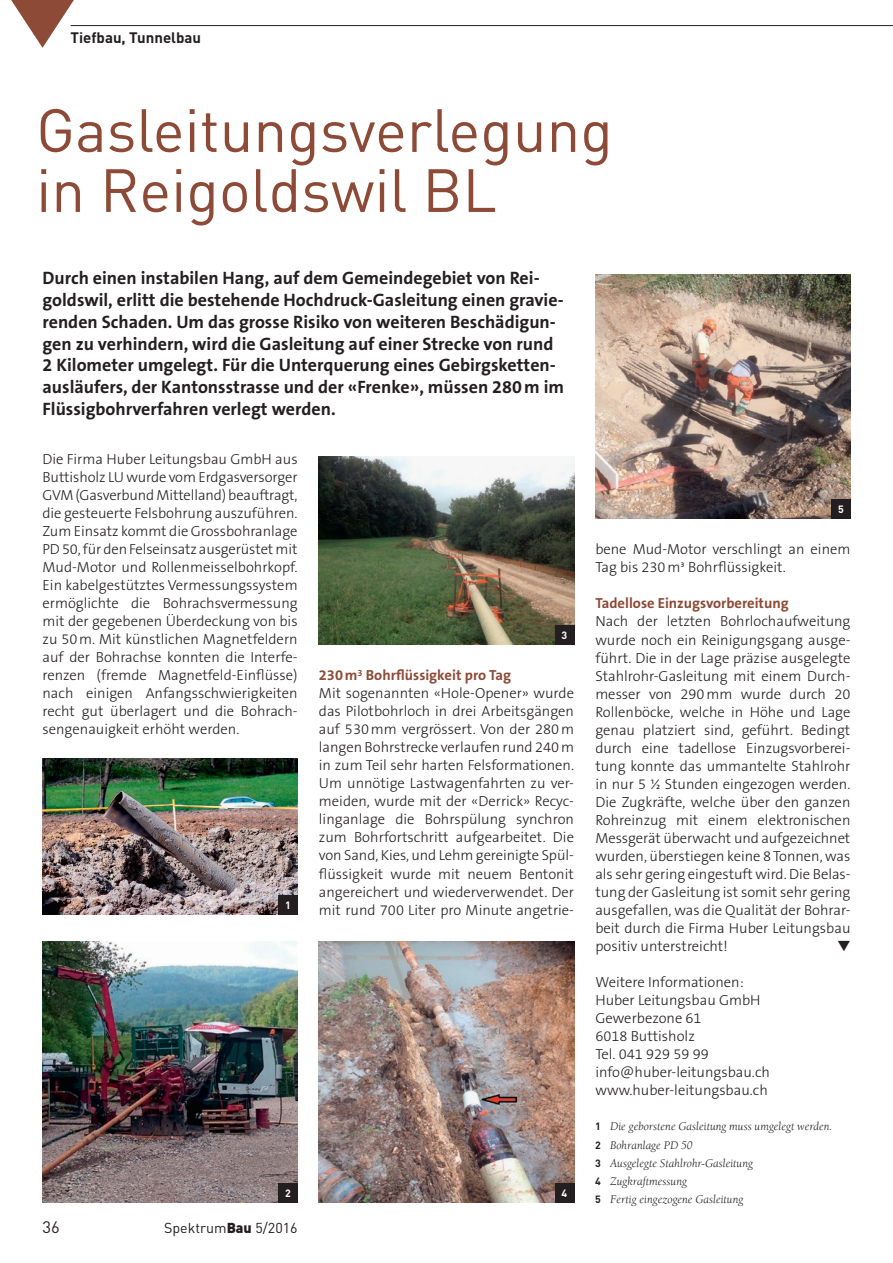
<style>
.page{position:relative;width:893px;height:1263px;background:#fff}
.page>*{position:absolute;margin:0;border:0;box-sizing:border-box;transform-origin:0 0}
.t1{font:60px/60px "DIN";color:#8d4a36}
.t2{font:700 18px/21.8px "The Sans B7";color:#231f20}
.t3{font:16.5px "DIN";color:#231f20}
.t4{font:700 15px "DIN";color:#231f20}
.t5{font:300 14.7px/18px "The Sans B3";color:#231f20;text-align:justify}
.t6{font:700 14.7px "The Sans B7";color:#8d4a36}
.t7{font:14.25px "DIN";color:#231f20}
.t8{font:italic 12px/18px "Berkeley";color:#231f20}
.t9{font:700 10.5px "DIN";color:#fff}
.s1{font-weight:900}
.s2{font-family:"DIN";font-weight:700;font-style:normal;font-size:10.5px}
</style>
<div class="page">
<svg style="left:11px;top:0;width:73px;height:48px"></svg>
<hr style="left:71px;top:25px;width:822px;height:1px;background:#231f20">
<img style="left:43px;top:758px;width:255px;height:156px">
<img style="left:43px;top:942px;width:255px;height:260px">
<img style="left:319px;top:456px;width:255px;height:188px">
<img style="left:319px;top:942px;width:255px;height:260px">
<img style="left:595px;top:274px;width:255px;height:244px">
<div style="left:279px;top:895px;width:19px;height:19px;background:#231f20"></div>
<div style="left:279px;top:1183px;width:19px;height:19px;background:#231f20"></div>
<div style="left:555px;top:625px;width:19px;height:19px;background:#231f20"></div>
<div style="left:555px;top:1183px;width:19px;height:19px;background:#231f20"></div>
<div style="left:831px;top:499px;width:19px;height:19px;background:#231f20"></div>
<p class="t4" style="left:71px;top:27px;width:132px">Tiefbau, Tunnelbau</p>
<h1 class="t1" style="left:36px;top:99px;width:578px">Gasleitungsverlegung in Reigoldswil BL</h1>
<p class="t2" style="left:43px;top:268px;width:523px">Durch einen instabilen Hang, auf dem Gemeindegebiet von Rei&shy;goldswil, erlitt die bestehende Hochdruck-Gasleitung einen gravie&shy;renden Schaden. Um das grosse Risiko von weiteren Beschädigun&shy;gen zu verhindern, wird die Gasleitung auf einer Strecke von rund 2 Kilometer umgelegt. Für die Unterquerung eines Gebirgsketten&shy;ausläufers, der Kantonsstrasse und der «Frenke», müssen 280m im Flüssigbohrverfahren verlegt werden.</p>
<p class="t5" style="left:43px;top:451px;width:257px">Die Firma Huber Leitungsbau GmbH aus Buttisholz LU wurde vom Erdgasversorger GVM (Gasverbund Mittelland) beauftragt, die gesteuerte Felsbohrung auszuführen.<br>Zum Einsatz kommt die Grossbohranlage PD 50, für den Felseinsatz ausgerüstet mit Mud-Motor und Rollenmeisselbohrkopf.<br>Ein kabelgestütztes Vermessungssystem ermöglichte die Bohrachsvermessung mit der gegebenen Überdeckung von bis zu 50m. Mit künstlichen Magnetfeldern auf der Bohrachse konnten die Interfe&shy;renzen (fremde Magnetfeld-Einflüsse) nach einigen Anfangsschwierigkeiten recht gut überlagert und die Bohrach&shy;sengenauigkeit erhöht werden.</p>
<p class="t9" style="left:562px;top:628px;width:7px">3</p>
<p class="t6" style="left:319px;top:667px;width:194px">230m<sup>3</sup> Bohrflüssigkeit pro Tag</p>
<p class="t5" style="left:319px;top:685px;width:257px">Mit sogenannten «Hole-Opener» wurde das Pilotbohrloch in drei Arbeitsgängen auf 530mm vergrössert. Von der 280m langen Bohrstrecke verlaufen rund 240m in zum Teil sehr harten Felsformationen.<br>Um unnötige Lastwagenfahrten zu ver&shy;meiden, wurde mit der «Derrick» Recyc&shy;linganlage die Bohrspülung synchron zum Bohrfortschritt aufgearbeitet. Die von Sand, Kies, und Lehm gereinigte Spül&shy;flüssigkeit wurde mit neuem Bentonit angereichert und wiederverwendet. Der mit rund 700 Liter pro Minute angetrie-</p>
<p class="t9" style="left:285px;top:898px;width:7px">1</p>
<p class="t9" style="left:285px;top:1186px;width:7px">2</p>
<p class="t3" style="left:43px;top:1217px;width:19px">36</p>
<p class="t7" style="left:164px;top:1219px;width:135px">Spektrum<span class="s1">Bau</span> 5/2016</p>
<p class="t9" style="left:562px;top:1186px;width:7px">4</p>
<p class="t9" style="left:838px;top:502px;width:7px">5</p>
<p class="t5" style="left:595px;top:541px;width:257px">bene Mud-Motor verschlingt an einem<br>Tag bis 230m³ Bohrflüssigkeit.</p>
<p class="t6" style="left:595px;top:596px;width:195px">Tadellose Einzugsvorbereitung</p>
<p class="t5" style="left:595px;top:613px;width:257px">Nach der letzten Bohrlochaufweitung wurde noch ein Reinigungsgang ausge&shy;führt. Die in der Lage präzise ausgelegte Stahlrohr-Gasleitung mit einem Durch&shy;messer von 290mm wurde durch 20<br>Rollenböcke, welche in Höhe und Lage genau platziert sind, geführt. Bedingt durch eine tadellose Einzugsvorberei&shy;tung konnte das ummantelte Stahlrohr in nur 5 ½ Stunden eingezogen werden.<br>Die Zugkräfte, welche über den ganzen Rohreinzug mit einem elektronischen Messgerät überwacht und aufgezeichnet wurden, überstiegen keine 8 Tonnen, was als sehr gering eingestuft wird. Die Belas&shy;tung der Gasleitung ist somit sehr gering ausgefallen, was die Qualität der Bohrar&shy;beit durch die Firma Huber Leitungsbau positiv unterstreicht!</p>
<p class="t5" style="left:595px;top:973px;width:176px;text-align:left">Weitere Informationen:<br>Huber Leitungsbau GmbH<br>Gewerbezone 61<br>6018 Buttisholz<br>Tel. 041 929 59 99 info@huber-leitungsbau.ch www.huber-leitungsbau.ch</p>
<p class="t8" style="left:595px;top:1118px;width:239px"><span class="s2">1</span> Die geborstene Gasleitung muss umgelegt werden.<br><span class="s2">2</span> Bohranlage PD 50<br><span class="s2">3</span> Ausgelegte Stahlrohr-Gasleitung<br><span class="s2">4</span> Zugkraftmessung<br><span class="s2">5</span> Fertig eingezogene Gasleitung</p>
</div>
